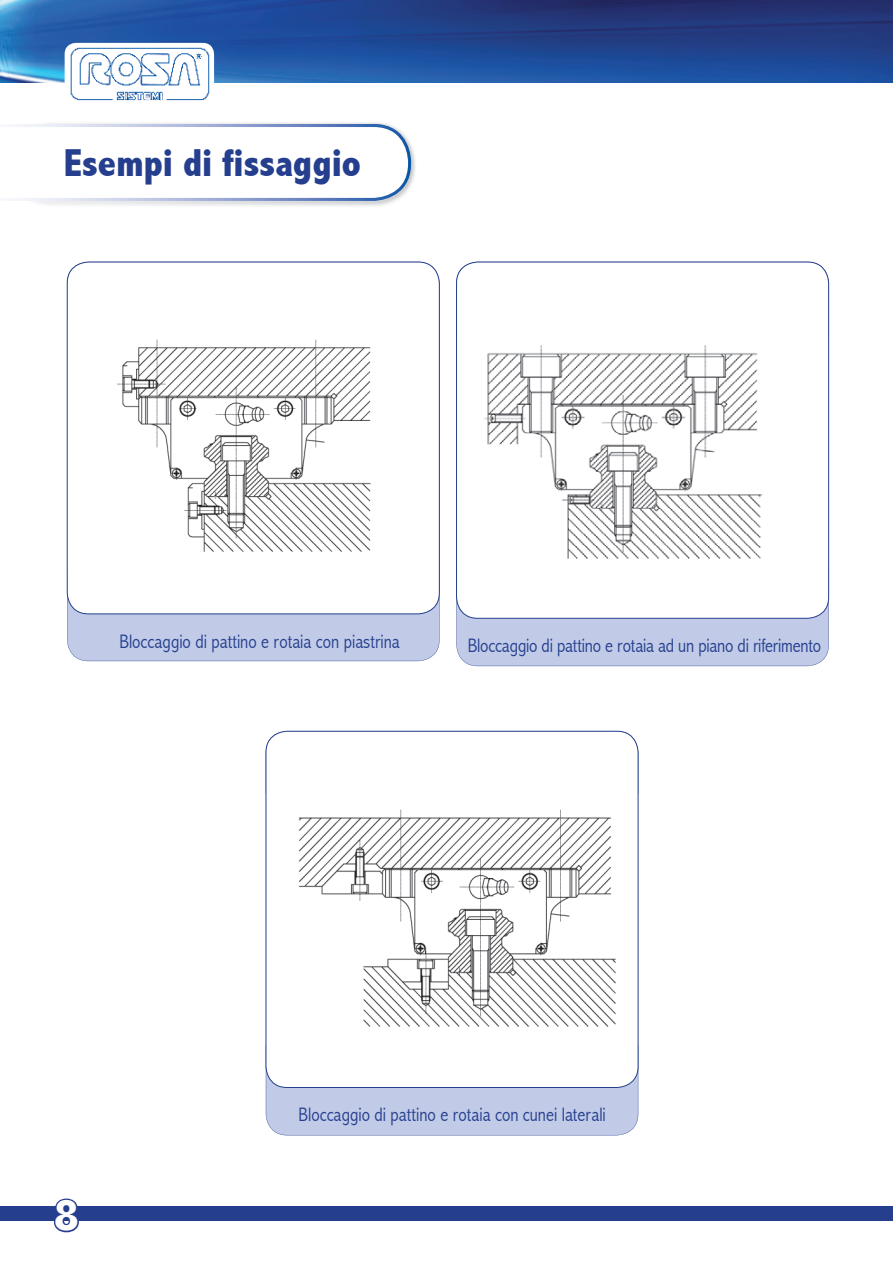
<style>
.page{position:relative;width:893px;height:1263px;background:#fff}
.page>*{position:absolute;margin:0;border:0;box-sizing:border-box;transform-origin:0 0}
.t1{font:700 43.5px "Ad Grotesk SB";color:#fff}
.t2{font:800 condensed 39px "Abadi";color:#253f8e}
.t3{font:300 condensed 19.5px "Abadi";color:#253f8e}
</style>
<div class="page">
<div style="left:0;top:1205px;width:893px;height:15px;background:#253f8e"></div>
<svg style="left:52px;top:1198px;width:28px;height:35px"></svg>
<img style="left:0;top:0;width:893px;height:83px">
<div style="left:65px;top:43px;width:149px;height:61px;background:#fff;border-radius:11px"></div>
<img style="left:70px;top:47px;width:140px;height:53px">
<img style="left:36px;top:122px;width:379px;height:84px">
<svg style="left:17px;top:124px;width:394px;height:77px"></svg>
<div style="left:266px;top:731px;width:372px;height:404px;background:#c1cbe7"></div>
<div style="left:266px;top:731px;width:372px;height:356px;background:#fff;border-radius:21px"></div>
<img style="left:298px;top:809px;width:318px;height:218px">
<div style="left:266px;top:731px;width:372px;height:357px;border:1px solid #253f8e;border-radius:21px"></div>
<div style="left:456px;top:262px;width:373px;height:404px;background:#c1cbe7"></div>
<div style="left:456px;top:262px;width:373px;height:356px;background:#fff;border-radius:21px"></div>
<img style="left:484px;top:345px;width:279px;height:214px">
<div style="left:456px;top:262px;width:373px;height:356px;border:1px solid #253f8e;border-radius:21px"></div>
<svg style="left:67px;top:262px;width:372px;height:399px;background:#bfc9e5"></svg>
<div style="left:67px;top:262px;width:372px;height:352px;background:#fff;border-radius:21px"></div>
<img style="left:117px;top:339px;width:254px;height:213px">
<div style="left:67px;top:262px;width:372px;height:352px;border:1px solid #253f8e;border-radius:21px"></div>
<h2 class="t2" style="left:64px;top:140px;width:299px">Esempi di fissaggio</h2>
<p class="t3" style="left:119px;top:630px;width:282px">Bloccaggio di pattino e rotaia con piastrina</p>
<p class="t3" style="left:468px;top:634px;width:355px">Bloccaggio di pattino e rotaia ad un piano di riferimento</p>
<h1 class="t1" style="left:54px;top:1188px;width:27px">8</h1>
<p class="t3" style="left:299px;top:1103px;width:309px">Bloccaggio di pattino e rotaia con cunei laterali</p>
</div>
